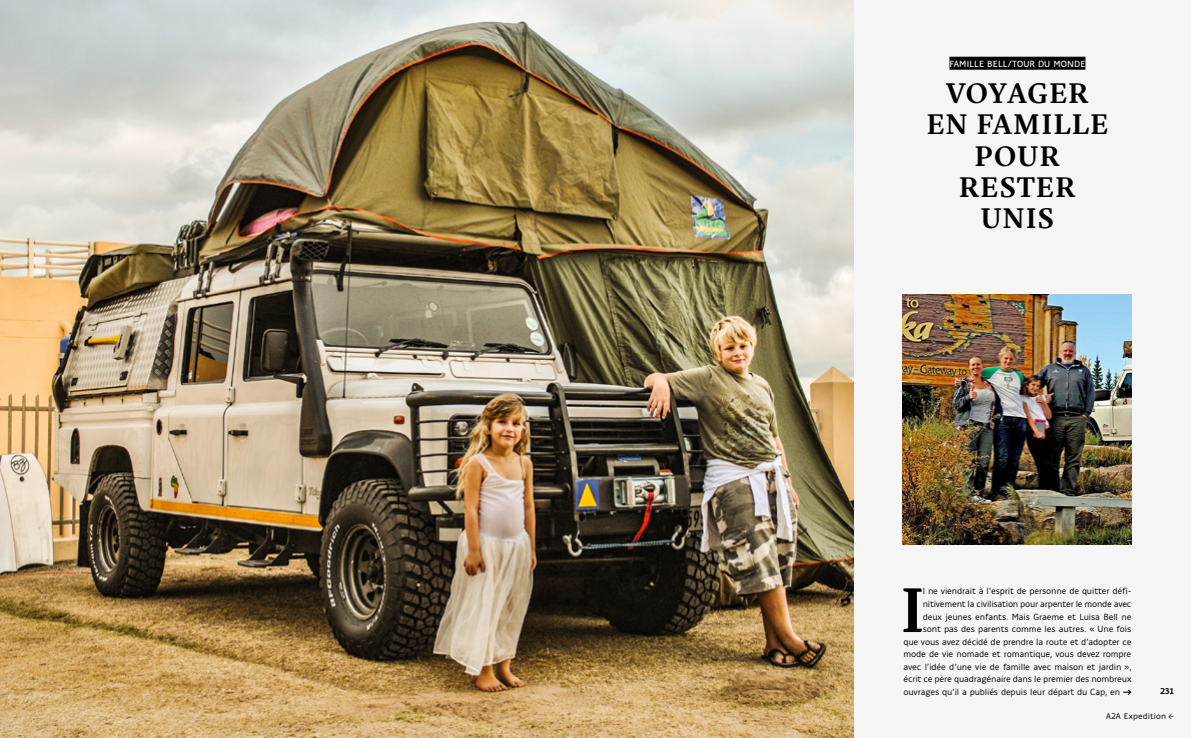
<style>
.page{position:relative;width:1191px;height:738px;background:#fff}
.page>*{position:absolute;margin:0;border:0;box-sizing:border-box;transform-origin:0 0}
.t1{font:600 64.3px "Eskorte Latin";color:#000}
.t2{font:600 29px/31px "Eskorte Latin";letter-spacing:.05em;color:#000;text-align:center}
.t3{font:9px "Ovink";letter-spacing:-.02em;color:#000}
.t4{font:500 9px "Ovink";letter-spacing:.02em;color:#fff}
.t5{font:8.5px "Ovink";letter-spacing:.01em;color:#000}
.t6{font:600 8.5px "Ovink";color:#000}
</style>
<div class="page">
<div style="left:0;top:0;width:1191px;height:737px;background:#f6f6f6"></div>
<img style="left:0;top:0;width:853px;height:737px">
<img style="left:902px;top:294px;width:229px;height:250px">
<div style="left:949px;top:57px;width:136px;height:13px;background:#000"></div>
<svg style="left:1123px;top:689px;width:8px;height:5px"></svg>
<p class="t4" style="left:949px;top:58px;width:137px">FAMILLE BELL/TOUR DU MONDE</p>
<h2 class="t2" style="left:926px;top:78px;width:183px">VOYAGER<br>EN FAMILLE<br>POUR<br>RESTER<br>UNIS</h2>
<h1 class="t1" style="left:901px;top:571px;width:24px">I</h1>
<p class="t3" style="left:922px;top:585px;width:210px">l ne viendrait à l’esprit de personne de quitter défi-</p>
<p class="t3" style="left:922px;top:598px;width:210px">nitivement la civilisation pour arpenter le monde avec</p>
<p class="t3" style="left:922px;top:610px;width:210px">deux jeunes enfants. Mais Graeme et Luisa Bell ne</p>
<p class="t3" style="left:922px;top:623px;width:210px">sont pas des parents comme les autres. « Une fois</p>
<p class="t3" style="left:903px;top:635px;width:229px">que vous avez décidé de prendre la route et d’adopter ce</p>
<p class="t3" style="left:903px;top:648px;width:229px">mode de vie nomade et romantique, vous devez rompre</p>
<p class="t3" style="left:903px;top:660px;width:229px">avec l’idée d’une vie de famille avec maison et jardin »,</p>
<p class="t3" style="left:903px;top:673px;width:229px">écrit ce père quadragénaire dans le premier des nombreux</p>
<p class="t3" style="left:903px;top:685px;width:218px">ouvrages qu’il a publiés depuis leur départ du Cap, en</p>
<p class="t6" style="left:1160px;top:685px;width:15px">231</p>
<p class="t5" style="left:1106px;top:710px;width:70px">A2A Expedition &lt;</p>
</div>
